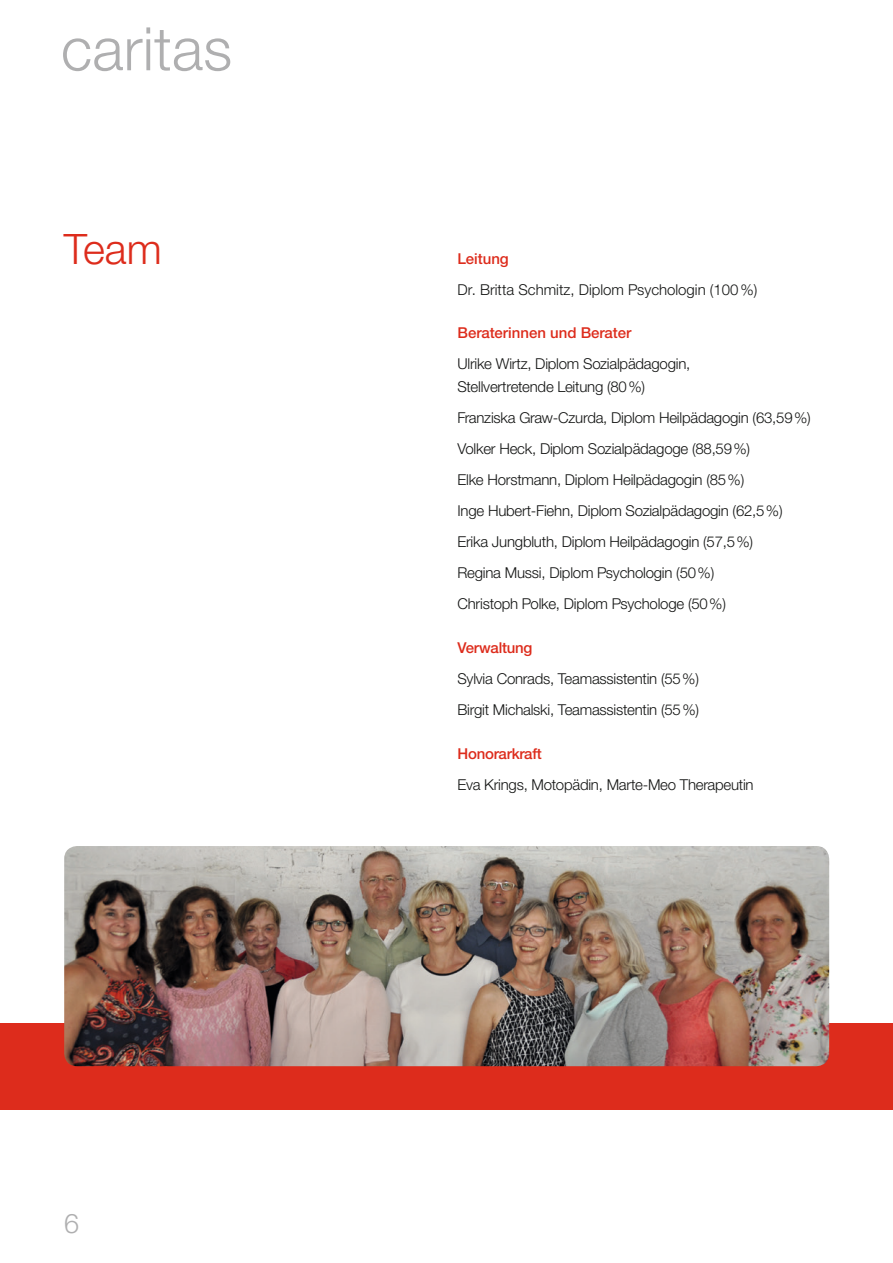
<style>
.page{position:relative;width:893px;height:1263px;background:#fff}
.page>*{position:absolute;margin:0;border:0;box-sizing:border-box;transform-origin:0 0}
.t1{font:300 60px "Helvetica Neue LTW1 G";letter-spacing:.005em;color:#afafb0}
.t2{font:300 42px "Helvetica Neue LTW1 G";color:#dd2c1c}
.t3{font:300 27px "Helvetica Neue LTW1 G";color:#afafb0}
.t4{font:300 15px/31px "Helvetica Neue LTW1 G";letter-spacing:-.015em;color:#131413}
.t5{font:500 15px "Helvetica Neue LTW1 G";letter-spacing:-.01em;color:#dd2c1c}
</style>
<div class="page">
<div style="left:0;top:1023px;width:893px;height:87px;background:#dd2c1c"></div>
<img style="left:64px;top:846px;width:765px;height:220px">
<h1 class="t1" style="left:61px;top:12px;width:173px">caritas</h1>
<h2 class="t2" style="left:64px;top:223px;width:99px">Team</h2>
<h3 class="t3" style="left:64px;top:1207px;width:17px">6</h3>
<p class="t5" style="left:457px;top:249px;width:53px">Leitung</p>
<p class="t4" style="left:457px;top:274px;width:301px">Dr. Britta Schmitz, Diplom Psychologin (100%)</p>
<p class="t5" style="left:457px;top:324px;width:175px">Beraterinnen und Berater</p>
<p class="t4" style="left:457px;top:353px;width:234px;line-height:22.5px">Ulrike Wirtz, Diplom Sozialpädagogin,<br>Stellvertretende Leitung (80%)</p>
<p class="t4" style="left:457px;top:402px;width:355px">Franziska Graw-Czurda, Diplom Heilpädagogin (63,59%)<br>Volker Heck, Diplom Sozialpädagoge (88,59%)<br>Elke Horstmann, Diplom Heilpädagogin (85%)<br>Inge Hubert-Fiehn, Diplom Sozialpädagogin (62,5%)<br>Erika Jungbluth, Diplom Heilpädagogin (57,5%)<br>Regina Mussi, Diplom Psychologin (50%)<br>Christoph Polke, Diplom Psychologe (50%)</p>
<p class="t5" style="left:457px;top:638px;width:77px">Verwaltung</p>
<p class="t4" style="left:457px;top:663px;width:243px">Sylvia Conrads, Teamassistentin (55%)<br>Birgit Michalski, Teamassistentin (55%)</p>
<p class="t5" style="left:457px;top:744px;width:86px">Honorarkraft</p>
<p class="t4" style="left:457px;top:769px;width:298px">Eva Krings, Motopädin, Marte-Meo Therapeutin</p>
</div>
